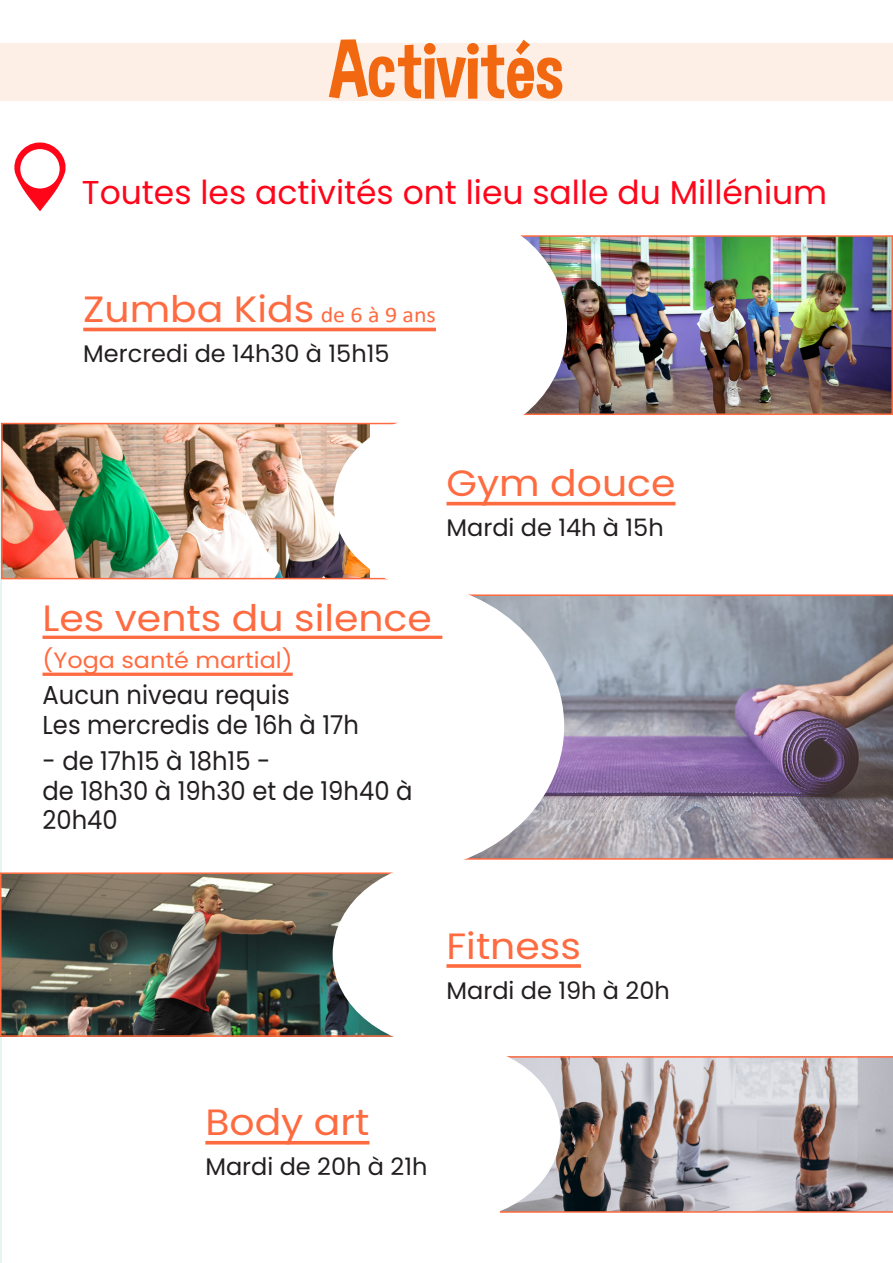
<style>
.page{position:relative;width:893px;height:1263px;background:#fff}
.page>*{position:absolute;margin:0;border:0;box-sizing:border-box;transform-origin:0 0}
.t1{font:81px "Dimbo";color:#f16810}
.t2{font:36.6px "Poppins";color:#ff6b40;scale:1.08 1}
.t3{font:33px "Poppins";color:#ff051a}
.t4{font:25.95px/29.7px "Poppins";color:#231f20;scale:.94 1}
.t5{font:24px "Poppins";color:#231f20}
.t6{font:22.2px "Poppins";color:#ff6b40;scale:1.08 1}
.s1{font-family:"Calibri";font-size:22.2px}
</style>
<div class="page">
<hr style="left:0;top:460px;width:1px;height:803px;background:#e6f5f4">
<img style="left:525px;top:238px;width:365px;height:174px">
<div style="left:519px;top:235px;width:374px;height:180px;border:2px solid #ff6b40"></div>
<div style="left:326px;top:211px;width:241px;height:231px;background:#fff;border-radius:50%"></div>
<div style="left:0;top:43px;width:893px;height:57px;background:#fdefe6"></div>
<img style="left:4px;top:426px;width:366px;height:150px">
<div style="left:1px;top:423px;width:427px;height:156px;border:2px solid #ff6b40"></div>
<img style="left:500px;top:1056px;width:393px;height:157px">
<svg style="left:463px;top:594px;width:430px;height:266px;background:#958c9d"></svg>
<div style="left:333px;top:415px;width:218px;height:176px;background:#fff;border-radius:50%"></div>
<div style="left:343px;top:1044px;width:217px;height:176px;background:#fff;border-radius:50%"></div>
<div style="left:225px;top:580px;width:339px;height:292px;background:#fff;border-radius:50%"></div>
<img style="left:3px;top:875px;width:384px;height:159px">
<div style="left:0;top:872px;width:393px;height:165px;border:2px solid #ff6b40"></div>
<div style="left:333px;top:860px;width:241px;height:189px;background:#fff;border-radius:50%"></div>
<svg style="left:446px;top:964px;width:135px;height:4px"></svg>
<hr style="left:447px;top:502px;width:228px;height:3px;background:#ff6b40">
<hr style="left:205px;top:1141px;width:164px;height:3px;background:#ff6b40">
<hr style="left:83px;top:328px;width:353px;height:3px;background:#ff6b40">
<hr style="left:43px;top:636px;width:399px;height:3px;background:#ff6b40">
<hr style="left:43px;top:673px;width:250px;height:3px;background:#ff6b40">
<svg style="left:14px;top:143px;width:52px;height:68px"></svg>
<p class="t1" style="left:330px;top:21px;width:236px">Activités</p>
<p class="t3" style="left:82px;top:173px;width:747px">Toutes les activités ont lieu salle du Millénium</p>
<p class="t2" style="left:83px;top:288px;width:328px">Zumba Kids <span class="s1">de 6 à 9 ans</span></p>
<p class="t5" style="left:83px;top:340px;width:308px">Mercredi de 14h30 à 15h15</p>
<p class="t2" style="left:447px;top:462px;width:213px">Gym douce</p>
<p class="t5" style="left:447px;top:514px;width:219px">Mardi de 14h à 15h</p>
<p class="t2" style="left:43px;top:597px;width:362px">Les vents du silence</p>
<p class="t6" style="left:43px;top:647px;width:233px">(Yoga santé martial)</p>
<p class="t4" style="left:43px;top:680px;width:338px">Aucun niveau requis<br>Les mercredis de 16h à 17h</p>
<p class="t4" style="left:43px;top:746px;width:395px">- de 17h15 à 18h15 -<br>de 18h30 à 19h30 et de 19h40 à<br>20h40</p>
<p class="t2" style="left:446px;top:925px;width:126px">Fitness</p>
<p class="t5" style="left:446px;top:976px;width:225px">Mardi de 19h à 20h</p>
<p class="t2" style="left:205px;top:1101px;width:153px">Body art</p>
<p class="t5" style="left:205px;top:1153px;width:223px">Mardi de 20h à 21h</p>
</div>
